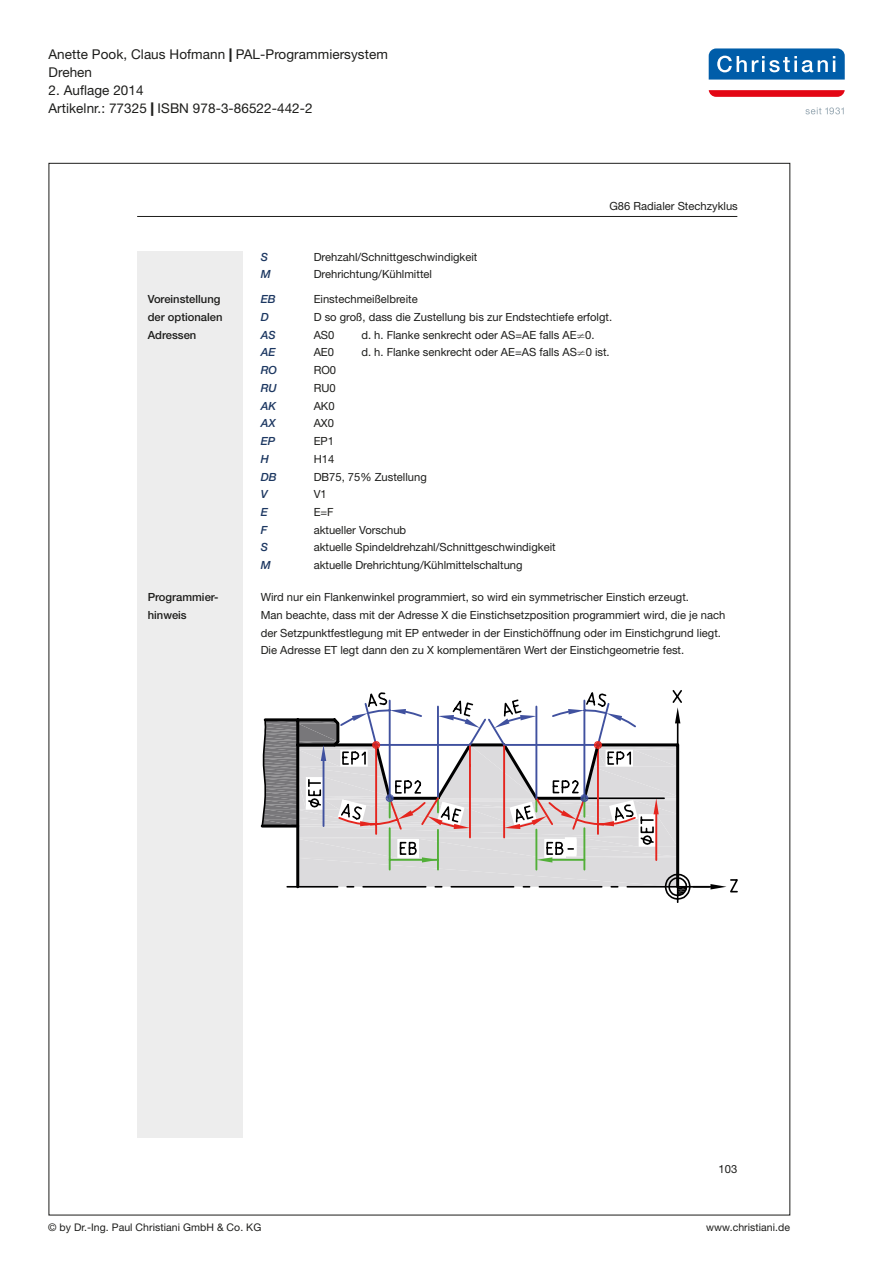
<style>
.page{position:relative;width:893px;height:1263px;background:#fff}
.page>*{position:absolute;margin:0;border:0;box-sizing:border-box;transform-origin:0 0}
.t1{font:13.5px/18px "Helvetica Neue";letter-spacing:.005em;color:#1d1d1b}
.t2{font:11.25px/17.7px "Helvetica Neue";color:#1d1d1b}
.t3{font:500 11.25px "Helvetica Neue";color:#1d1d1b}
.t4{font:italic 500 11.25px "Helvetica Neue";color:#1c3761}
.t5{font:10.5px "Helvetica Neue";letter-spacing:.005em;color:#1d1d1b}
.s1{font-weight:800}
.s2{font-weight:900}
</style>
<div class="page">
<svg style="left:709px;top:90px;width:136px;height:7px"></svg>
<svg style="left:709px;top:48px;width:136px;height:32px"></svg>
<svg style="left:805px;top:107px;width:39px;height:7px"></svg>
<hr style="left:137px;top:216px;width:600px;height:1px;background:#1d1d1b">
<div style="left:137px;top:252px;width:106px;height:886px;background:#ededed"></div>
<hr style="left:677px;top:871px;width:1px;height:31px;background:#000">
<svg style="left:261px;top:690px;width:477px;height:211px"></svg>
<p class="t1" style="left:48px;top:45px;width:341px">Anette Pook, Claus Hofmann <span class="s1">|</span> PAL-Programmiersystem<br>Drehen</p>
<p class="t1" style="left:48px;top:81px;width:266px">2. Auflage 2014<br>Artikelnr.: 77325 <span class="s2">|</span> ISBN 978-3-86522-442-2</p>
<p class="t4" style="left:261px;top:250px;width:9px">S</p>
<p class="t2" style="left:314px;top:248px;width:165px">Drehzahl/Schnittgeschwindigkeit</p>
<p class="t4" style="left:261px;top:268px;width:11px">M</p>
<p class="t2" style="left:314px;top:265px;width:120px">Drehrichtung/Kühlmittel</p>
<p class="t2" style="left:609px;top:197px;width:130px">G86 Radialer Stechzyklus</p>
<p class="t3" style="left:148px;top:293px;width:74px">Voreinstellung</p>
<p class="t4" style="left:261px;top:293px;width:16px">EB</p>
<p class="t2" style="left:314px;top:290px;width:106px">Einstechmeißelbreite</p>
<p class="t3" style="left:148px;top:310px;width:76px">der optionalen</p>
<p class="t4" style="left:261px;top:310px;width:10px">D</p>
<p class="t2" style="left:314px;top:308px;width:300px">D so groß, dass die Zustellung bis zur Endstechtiefe erfolgt.</p>
<p class="t3" style="left:148px;top:328px;width:50px">Adressen</p>
<p class="t4" style="left:261px;top:328px;width:16px">AS</p>
<p class="t2" style="left:314px;top:326px;width:22px">AS0</p>
<p class="t2" style="left:361px;top:326px;width:235px">d. h. Flanke senkrecht oder AS=AE falls AE≠0.</p>
<p class="t4" style="left:261px;top:346px;width:16px">AE</p>
<p class="t2" style="left:314px;top:343px;width:22px">AE0</p>
<p class="t2" style="left:361px;top:343px;width:250px">d. h. Flanke senkrecht oder AE=AS falls AS≠0 ist.</p>
<p class="t4" style="left:261px;top:363px;width:18px">RO</p>
<p class="t2" style="left:314px;top:361px;width:24px">RO0</p>
<p class="t4" style="left:261px;top:381px;width:18px">RU</p>
<p class="t2" style="left:314px;top:379px;width:24px">RU0</p>
<p class="t4" style="left:261px;top:399px;width:17px">AK</p>
<p class="t2" style="left:314px;top:397px;width:22px">AK0</p>
<p class="t4" style="left:261px;top:417px;width:16px">AX</p>
<p class="t2" style="left:314px;top:414px;width:22px">AX0</p>
<p class="t4" style="left:261px;top:434px;width:16px">EP</p>
<p class="t2" style="left:314px;top:432px;width:22px">EP1</p>
<p class="t4" style="left:261px;top:452px;width:10px">H</p>
<p class="t2" style="left:314px;top:450px;width:22px">H14</p>
<p class="t4" style="left:261px;top:470px;width:17px">DB</p>
<p class="t2" style="left:314px;top:467px;width:115px">DB75, 75% Zustellung</p>
<p class="t4" style="left:261px;top:488px;width:8px">V</p>
<p class="t2" style="left:314px;top:485px;width:15px">V1</p>
<p class="t4" style="left:261px;top:505px;width:9px">E</p>
<p class="t2" style="left:314px;top:503px;width:22px">E=F</p>
<p class="t4" style="left:261px;top:523px;width:8px">F</p>
<p class="t2" style="left:314px;top:521px;width:94px">aktueller Vorschub</p>
<p class="t4" style="left:261px;top:541px;width:9px">S</p>
<p class="t2" style="left:314px;top:538px;width:244px">aktuelle Spindeldrehzahl/Schnittgeschwindigkeit</p>
<p class="t4" style="left:261px;top:558px;width:11px">M</p>
<p class="t2" style="left:314px;top:556px;width:210px">aktuelle Drehrichtung/Kühlmittelschaltung</p>
<p class="t3" style="left:148px;top:590px;width:72px">Programmier-</p>
<p class="t2" style="left:261px;top:588px;width:430px">Wird nur ein Flankenwinkel programmiert, so wird ein symmetrischer Einstich erzeugt.</p>
<p class="t3" style="left:148px;top:608px;width:41px">hinweis</p>
<p class="t2" style="left:261px;top:606px;width:466px">Man beachte, dass mit der Adresse X die Einstichsetzposition programmiert wird, die je nach der Setzpunktfestlegung mit EP entweder in der Einstichöffnung oder im Einstichgrund liegt.<br>Die Adresse ET legt dann den zu X komplementären Wert der Einstichgeometrie fest.</p>
<p class="t2" style="left:719px;top:1160px;width:20px">103</p>
<p class="t5" style="left:48px;top:1221px;width:215px">© by Dr.-Ing. Paul Christiani GmbH &amp; Co. KG</p>
<p class="t5" style="left:706px;top:1221px;width:85px">www.christiani.de</p>
</div>
